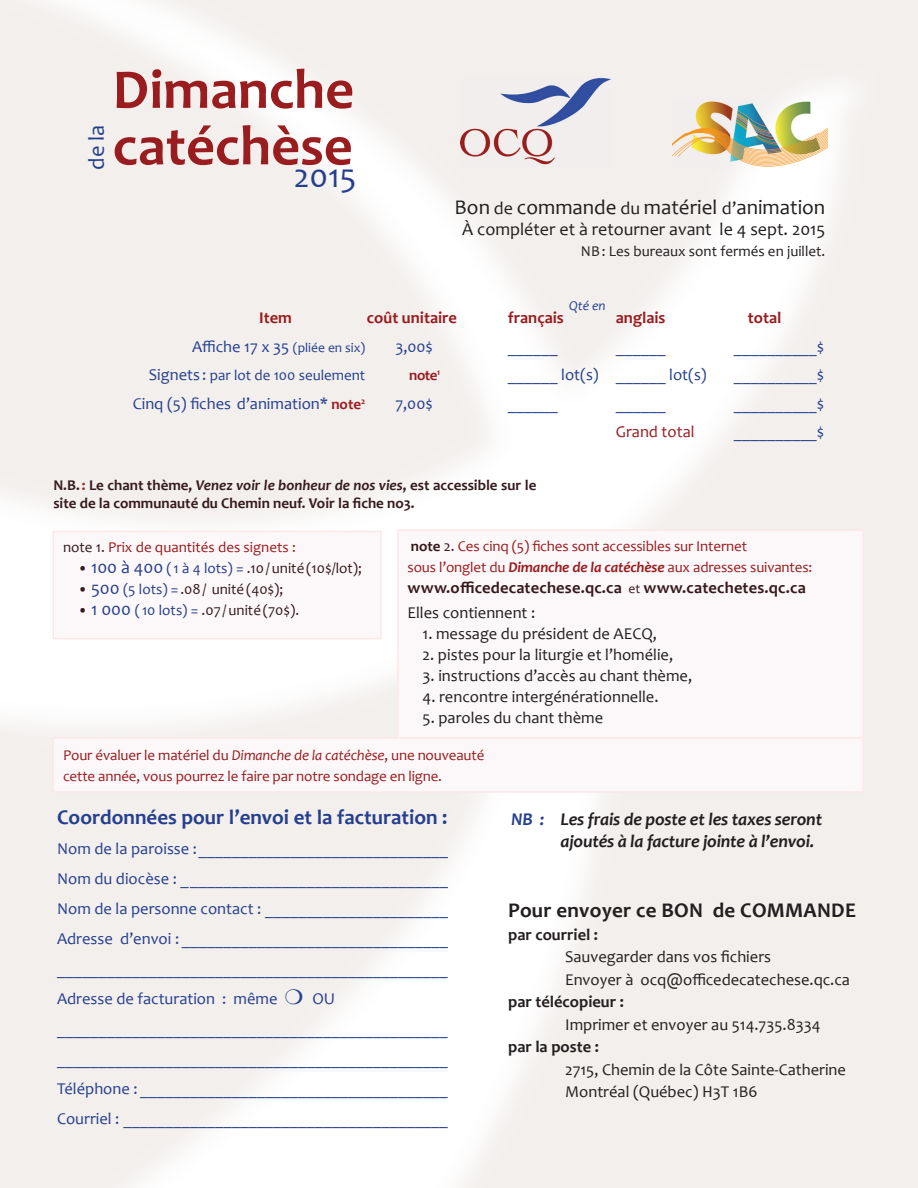
<style>
.page{position:relative;width:918px;height:1188px;background:#fff}
.page>*{position:absolute;margin:0;border:0;box-sizing:border-box;transform-origin:0 0}
.t1{font:700 56.55px/56.6px "Candara";color:#991c1f}
.t2{font:22.65px "Candara";color:#253f8e}
.t3{font:700 21px "Candara";color:#253f8e}
.t4{font:21px "Candara";color:#231f20}
.t5{font:700 21px "Candara";letter-spacing:.01em;color:#231f20}
.t6{font:italic 700 18px/21.6px "Candara";letter-spacing:-.01em;color:#231f20}
.t7{font:18px "Candara";color:#231f20}
.t8{font:16.5px/30px "Candara";color:#253f8e}
.t9{font:16.5px/22.5px "Candara";color:#231f20}
.t10{font:700 16.5px/25.5px "Candara";letter-spacing:.01em;color:#36191d}
.t11{font:700 16.5px "Candara";color:#231f20}
.t12{font:700 16.5px "Candara";color:#991c1f}
.t13{font:16.5px "Candara";color:#991c1f}
.t14{font:15px/21px "Candara";letter-spacing:-.01em;color:#991c1f}
.t15{font:700 15px/18px "Candara";color:#36191d}
.t16{font:15px "Candara";color:#36191d}
.t17{font:15px "Candara";color:#231f20}
.t18{font:15px "Candara";color:#253f8e}
.t19{font:700 15px "Candara";color:#991c1f}
.t20{font:italic 13.5px "Candara";color:#253f8e}
.s1{font-size:18px}
.s2{font-size:13.5px}
.s3{font-size:16.5px}
.s4{font-weight:700;font-size:15px;color:#991c1f}
.s5{color:#991c1f}
.s6{font-style:italic}
.s7{font-weight:700;color:#36191d}
.s8{color:#36191d}
.s9{font-weight:700;font-style:italic}
.s10{font-weight:400;font-size:13.5px}
.s11{font-weight:400;color:#231f20}
.s12{font-size:18px;color:#253f8e}
.s13{color:#253f8e}
</style>
<div class="page">
<img style="left:594px;top:108px;width:108px;height:1080px">
<img style="left:460px;top:77px;width:152px;height:89px">
<img style="left:673px;top:98px;width:155px;height:71px">
<svg style="left:52px;top:531px;width:330px;height:108px"></svg>
<svg style="left:397px;top:530px;width:467px;height:207px"></svg>
<svg style="left:52px;top:737px;width:812px;height:56px"></svg>
<h2 class="t2" style="left:83px;top:170px;width:47px;rotate:-90deg">de la</h2>
<h1 class="t1" style="left:113px;top:61px;width:245px">Dimanche catéchèse<sub>2015</sub></h1>
<p class="t4" style="left:455px;top:194px;width:372px">Bon <span class="s1">de</span> commande <span class="s1">du</span> matériel <span class="s1">d’</span>animation</p>
<p class="t7" style="left:462px;top:218px;width:365px">À compléter et à retourner avant le 4 sept. 2015</p>
<p class="t17" style="left:581px;top:242px;width:246px">NB : Les bureaux sont fermés en juillet.</p>
<p class="t20" style="left:569px;top:298px;width:38px">Qté en</p>
<p class="t12" style="left:259px;top:308px;width:34px">Item</p>
<p class="t12" style="left:367px;top:308px;width:92px">coût unitaire</p>
<p class="t12" style="left:508px;top:308px;width:57px">français</p>
<p class="t12" style="left:616px;top:308px;width:51px">anglais</p>
<p class="t12" style="left:748px;top:308px;width:35px">total</p>
<p class="t8" style="left:192px;top:331px;width:175px">Affiche 17 x 35 <span class="s2">(pliée en six)</span></p>
<p class="t8" style="left:395px;top:331px;width:39px">3,00$</p>
<p class="t8" style="left:508px;top:331px;width:51px">______</p>
<p class="t8" style="left:616px;top:331px;width:51px">______</p>
<p class="t8" style="left:734px;top:331px;width:92px">__________$</p>
<p class="t18" style="left:149px;top:366px;width:218px"><span class="s3">Signets :</span> par lot de 100 seulement</p>
<p class="t19" style="left:409px;top:366px;width:32px">note<sup>1</sup></p>
<p class="t8" style="left:508px;top:360px;width:200px">______ lot(s) ______ lot(s)</p>
<p class="t8" style="left:734px;top:360px;width:92px">__________$</p>
<p class="t8" style="left:133px;top:388px;width:234px">Cinq (5) fiches d’animation* <span class="s4">note</span><sup>2</sup></p>
<p class="t8" style="left:395px;top:388px;width:39px">7,00$</p>
<p class="t8" style="left:508px;top:388px;width:51px">______</p>
<p class="t8" style="left:616px;top:388px;width:51px">______</p>
<p class="t8" style="left:734px;top:388px;width:92px">__________$</p>
<p class="t13" style="left:616px;top:422px;width:80px">Grand total</p>
<p class="t8" style="left:734px;top:417px;width:92px">__________$</p>
<p class="t15" style="left:53px;top:476px;width:485px">N.B. <span class="s5">:</span> Le chant thème, <span class="s6">Venez voir le bonheur de nos vies</span>, est accessible sur le site de la communauté du Chemin neuf. Voir la fiche no3.</p>
<p class="t14" style="left:408px;top:536px;width:406px"><span class="s7">note</span> <span class="s8">2.</span> Ces cinq (5) fiches sont accessibles sur Internet<br>sous l’onglet du <span class="s9">Dimanche de la catéchèse</span> aux adresses suivantes:</p>
<p class="t10" style="left:408px;top:575px;width:400px">www.officedecatechese.qc.ca <span class="s10">et</span> www.catechetes.qc.ca<br><span class="s11">Elles contiennent :</span></p>
<p class="t9" style="left:423px;top:623px;width:236px">1. message du président de AECQ,</p>
<p class="t9" style="left:423px;top:644px;width:252px">2. pistes pour la liturgie et l’homélie,</p>
<p class="t9" style="left:423px;top:665px;width:271px">3. instructions d’accès au chant thème,</p>
<p class="t9" style="left:423px;top:686px;width:237px">4. rencontre intergénérationnelle.</p>
<p class="t9" style="left:423px;top:707px;width:182px">5. paroles du chant thème</p>
<p class="t14" style="left:63px;top:745px;width:423px">Pour évaluer le matériel du <span class="s6">Dimanche de la catéchèse</span>, une nouveauté cette année, vous pourrez le faire par notre sondage en ligne.</p>
<p class="t14" style="left:63px;top:537px;width:234px"><span class="s8">note 1.</span> Prix de quantités des signets :</p>
<p class="t16" style="left:78px;top:559px;width:285px">• <span class="s12">100 à 400</span> <span class="s13">( 1 à 4 lots) =</span> .10 / unité (10$/lot);</p>
<p class="t16" style="left:78px;top:580px;width:207px">• <span class="s12">500</span> <span class="s13">(5 lots) =</span> .08 / unité (40$);</p>
<p class="t16" style="left:78px;top:601px;width:223px">• <span class="s12">1 000</span> <span class="s13">( 10 lots) =</span> .07 / unité (70$).</p>
<p class="t3" style="left:57px;top:805px;width:392px">Coordonnées pour l’envoi et la facturation :</p>
<p class="t8" style="left:57px;top:834px;width:393px">Nom de la paroisse : ______________________________ Nom du diocèse : _ _______________________________ Nom de la personne contact : ______________________ Adresse d’envoi : ________________________________ _______________________________________________ Adresse de facturation : même ❍ OU _______________________________________________ _______________________________________________ Téléphone : _____________________________________ Courriel : _______________________________________</p>
<p class="t6" style="left:561px;top:808px;width:263px;text-indent:-50px"><span class="s13">NB :</span> Les frais de poste et les taxes seront ajoutés à la facture jointe à l’envoi.</p>
<p class="t5" style="left:508px;top:898px;width:349px">Pour envoyer ce BON de COMMANDE</p>
<p class="t11" style="left:508px;top:925px;width:92px">par courriel :</p>
<p class="t9" style="left:565px;top:946px;width:286px">Sauvegarder dans vos fichiers<br>Envoyer à ocq@officedecatechese.qc.ca</p>
<p class="t11" style="left:508px;top:992px;width:117px">par télécopieur :</p>
<p class="t9" style="left:565px;top:1013px;width:257px">Imprimer et envoyer au 514.735.8334</p>
<p class="t11" style="left:508px;top:1037px;width:92px">par la poste :</p>
<p class="t9" style="left:565px;top:1058px;width:282px">2715, Chemin de la Côte Sainte-Catherine<br>Montréal (Québec) H3T 1B6</p>
</div>
